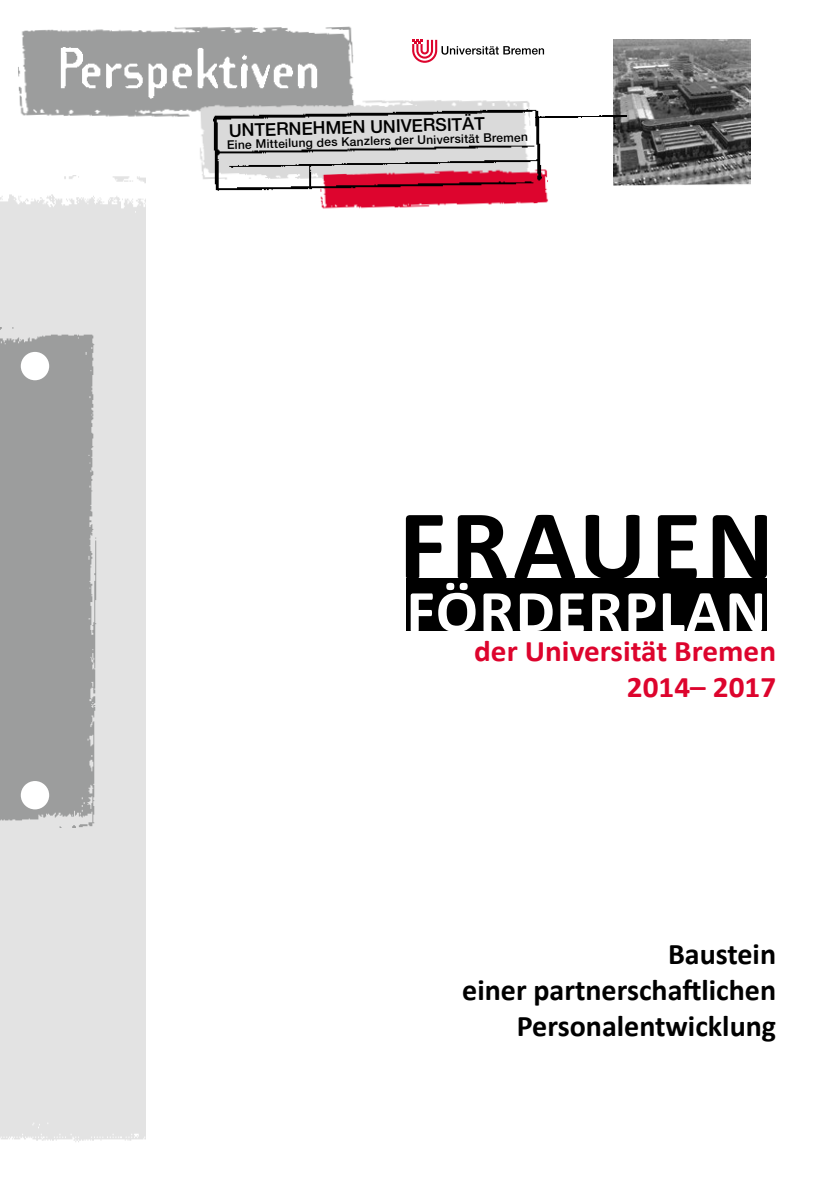
<style>
.page{position:relative;width:840px;height:1191px;background:#fff}
.page>*{position:absolute;margin:0;border:0;box-sizing:border-box;transform-origin:0 0}
.t1{font:700 100px "Calibri";letter-spacing:.04em;color:#000;scale:1.04 1}
.t2{font:700 60px "Calibri";letter-spacing:.02em;color:#fff;scale:1.04 1}
.t3{font:700 30px/36px "Calibri";color:#000;text-align:right}
.t4{font:700 30px/36px "Calibri";color:#dd042d;text-align:right;scale:1.04 1}
.t5{font:500 17.8px "Helvetica Neue";color:#000}
.t6{font:500 12px "Helvetica Neue";color:#000}
</style>
<div class="page">
<div style="left:406px;top:578px;width:360px;height:52px;background:#000"></div>
<img style="left:613px;top:40px;width:137px;height:145px">
<img style="left:541px;top:112px;width:85px;height:19px">
<img style="left:0;top:327px;width:101px;height:500px">
<div style="left:21px;top:352px;width:28px;height:28px;background:#fff;border-radius:50%"></div>
<div style="left:21px;top:781px;width:28px;height:28px;background:#fff;border-radius:50%"></div>
<img style="left:18px;top:26px;width:336px;height:91px">
<img style="left:57px;top:45px;width:263px;height:55px">
<img style="left:197px;top:93px;width:333px;height:86px">
<img style="left:320px;top:167px;width:228px;height:42px">
<img style="left:213px;top:109px;width:328px;height:82px">
<svg style="left:412px;top:40px;width:131px;height:23px"></svg>
<p class="t5" style="left:228px;top:121px;width:257px;rotate:-2deg">Unternehmen Universität</p>
<p class="t6" style="left:227px;top:139px;width:304px;rotate:-2deg">Eine Mitteilung des Kanzlers derUniversitätBremen</p>
<h1 class="t1" style="left:398px;top:481px;width:362px">Frauen</h1>
<h2 class="t2" style="left:406px;top:573px;width:347px">förderplan</h2>
<p class="t4" style="left:474px;top:633px;width:292px">der Universität Bremen<br>2014– 2017</p>
<p class="t3" style="left:462px;top:936px;width:315px">Baustein<br>einer partnerschaftlichen<br>Personalentwicklung</p>
</div>
